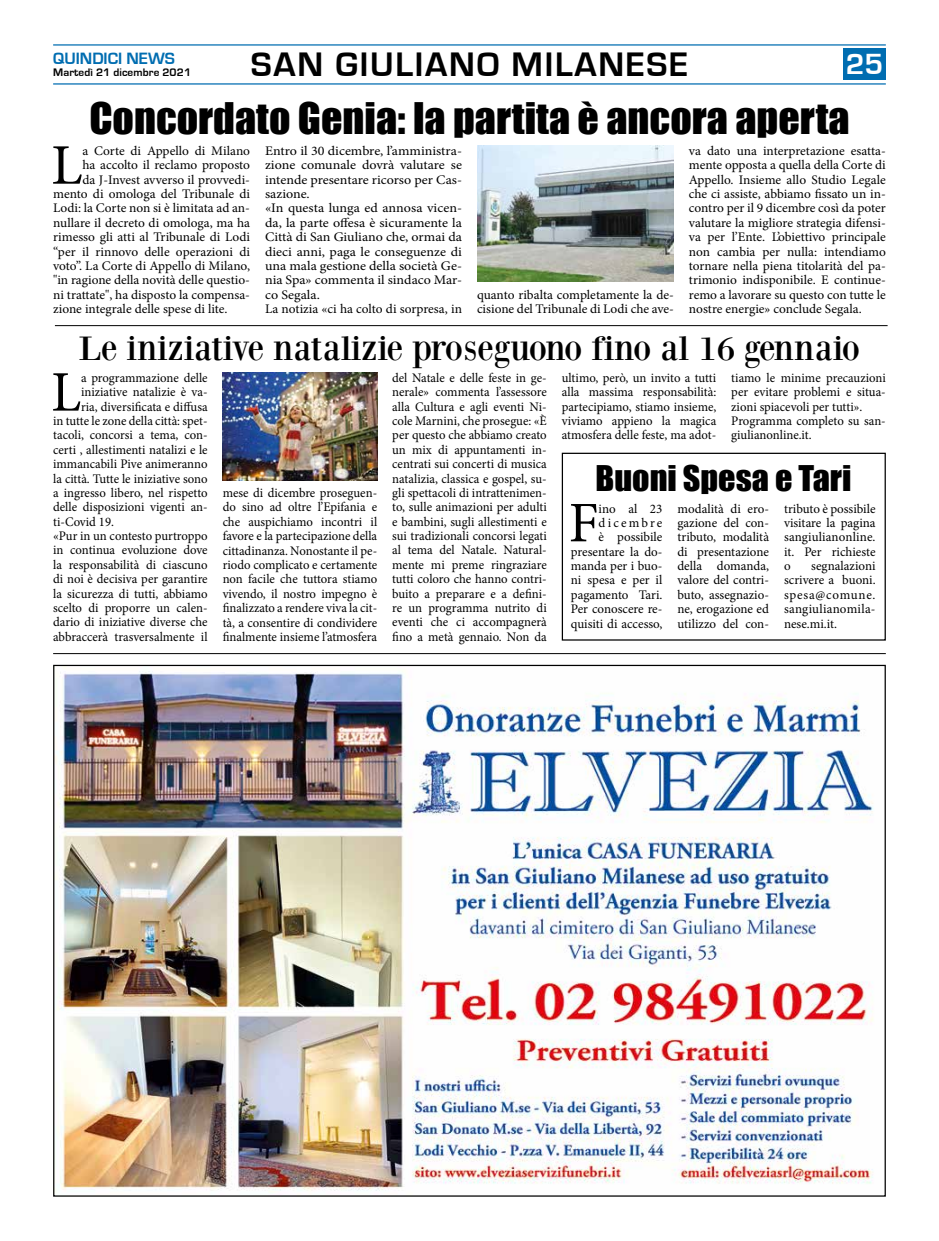
<style>
.page{position:relative;width:939px;height:1241px;background:#fff}
.page>*{position:absolute;margin:0;border:0;box-sizing:border-box;transform-origin:0 0}
.t1{font:57.38px "Minion Pro";color:#000}
.t2{font:40px "Impact";color:#000;scale:1.05 1}
.t3{font:35px "Bodoni XT";color:#000;scale:1.05 1}
.t4{font:700 35px "Eurostile";letter-spacing:.05em;color:#000}
.t5{font:32.5px "Impact";color:#000;scale:1.05 1}
.t6{font:700 30px "Eurostile";color:#fff}
.t7{font:700 16.88px "Eurostile";color:#006db1}
.t8{font:13.12px/14.4px "Minion Pro";color:#000;text-align:justify}
.t9{font:13.12px/14.4px "Minion Pro";color:#000;scale:1.07 1}
.t10{font:700 11.25px "Eurostile";letter-spacing:.01em;color:#000}
</style>
<div class="page">
<div style="left:843px;top:48px;width:43px;height:32px;background:#006db1"></div>
<hr style="left:53px;top:44px;width:833px;height:2px;background:#006db1">
<hr style="left:53px;top:83px;width:833px;height:2px;background:#006db1">
<hr style="left:53px;top:653px;width:833px;height:1px;background:#000">
<hr style="left:55px;top:325px;width:833px;height:1px;background:#000">
<img style="left:55px;top:666px;width:829px;height:526px">
<img style="left:477px;top:145px;width:197px;height:137px">
<div style="left:562px;top:452px;width:324px;height:188px;border:1px solid #000"></div>
<img style="left:223px;top:372px;width:154px;height:108px">
<p class="t7" style="left:53px;top:49px;width:123px">QUINDICI NEWS</p>
<p class="t10" style="left:53px;top:66px;width:139px">Martedì 21 dicembre 2021</p>
<h3 class="t4" style="left:251px;top:46px;width:439px">SAN GIULIANO MILANESE</h3>
<h2 class="t2" style="left:89px;top:88px;width:726px">Concordato Genia: la partita è ancora aperta</h2>
<h3 class="t6" style="left:846px;top:48px;width:39px">25</h3>
<h1 class="t1" style="left:51px;top:127px;width:33px">L</h1>
<p class="t8" style="left:83px;top:144px;width:169px">a Corte di Appello di Milano</p>
<p class="t8" style="left:83px;top:158px;width:169px">ha accolto il reclamo proposto</p>
<p class="t8" style="left:83px;top:172px;width:169px">da J-Invest avverso il provvedi-</p>
<p class="t8" style="left:53px;top:187px;width:198px">mento di omologa del Tribunale di</p>
<p class="t8" style="left:53px;top:201px;width:198px">Lodi: la Corte non si è limitata ad an-</p>
<p class="t8" style="left:53px;top:215px;width:198px">nullare il decreto di omologa, ma ha</p>
<p class="t8" style="left:53px;top:230px;width:198px">rimesso gli atti al Tribunale di Lodi</p>
<p class="t8" style="left:53px;top:244px;width:198px">“per il rinnovo delle operazioni di</p>
<p class="t8" style="left:53px;top:258px;width:198px">voto”. La Corte di Appello di Milano,</p>
<p class="t8" style="left:53px;top:273px;width:198px">"in ragione della novità delle questio-</p>
<p class="t8" style="left:53px;top:287px;width:198px">ni trattate", ha disposto la compensa-</p>
<p class="t8" style="left:53px;top:302px;width:176px">zione integrale delle spese di lite.</p>
<p class="t9" style="left:265px;top:144px;width:186px">Entro il 30 dicembre, l’amministra&shy;zione comunale dovrà valutare se intende presentare ricorso per Cas&shy;sazione.<br>«In questa lunga ed annosa vicen&shy;da, la parte offesa è sicuramente la<br>Città di San Giuliano che, ormai da dieci anni, paga le conseguenze di una mala gestione della società Ge&shy;nia Spa» commenta il sindaco Mar&shy;co Segala.<br>La notizia «ci ha colto di sorpresa, in</p>
<p class="t8" style="left:477px;top:287px;width:198px">quanto ribalta completamente la de&shy;cisione del Tribunale di Lodi che ave-</p>
<p class="t8" style="left:689px;top:144px;width:198px">va dato una interpretazione esatta&shy;mente opposta a quella della Corte di Appello. Insieme allo Studio Legale che ci assiste, abbiamo fissato un in&shy;contro per il 9 dicembre così da poter valutare la migliore strategia difensi&shy;va per l’Ente. L’obiettivo principale non cambia per nulla: intendiamo tornare nella piena titolarità del pa&shy;trimonio indisponibile. E continue&shy;remo a lavorare su questo con tutte le nostre energie» conclude Segala.</p>
<h3 class="t3" style="left:79px;top:327px;width:746px">Le iniziative natalizie proseguono fino al 16 gennaio</h3>
<h1 class="t1" style="left:51px;top:354px;width:31px">L</h1>
<p class="t8" style="left:81px;top:370px;width:128px">a programmazione delle</p>
<p class="t8" style="left:81px;top:385px;width:128px">iniziative natalizie è va-</p>
<p class="t8" style="left:81px;top:399px;width:128px">ria, diversificata e diffusa</p>
<p class="t8" style="left:53px;top:413px;width:156px">in tutte le zone della città: spet-</p>
<p class="t8" style="left:53px;top:428px;width:156px">tacoli, concorsi a tema, con-</p>
<p class="t8" style="left:53px;top:442px;width:156px">certi , allestimenti natalizi e le</p>
<p class="t8" style="left:53px;top:457px;width:156px">immancabili Pive animeranno</p>
<p class="t8" style="left:53px;top:471px;width:156px">la città. Tutte le iniziative sono</p>
<p class="t8" style="left:53px;top:485px;width:156px">a ingresso libero, nel rispetto</p>
<p class="t8" style="left:53px;top:500px;width:156px">delle disposizioni vigenti an-</p>
<p class="t8" style="left:53px;top:514px;width:62px">ti-Covid 19.</p>
<p class="t8" style="left:53px;top:528px;width:156px">«Pur in un contesto purtroppo</p>
<p class="t8" style="left:53px;top:543px;width:156px">in continua evoluzione dove</p>
<p class="t8" style="left:53px;top:557px;width:156px">la responsabilità di ciascuno</p>
<p class="t8" style="left:53px;top:572px;width:156px">di noi è decisiva per garantire</p>
<p class="t8" style="left:53px;top:586px;width:156px">la sicurezza di tutti, abbiamo</p>
<p class="t8" style="left:53px;top:600px;width:156px">scelto di proporre un calen-</p>
<p class="t8" style="left:53px;top:615px;width:156px">dario di iniziative diverse che</p>
<p class="t8" style="left:53px;top:629px;width:156px">abbraccerà trasversalmente il</p>
<p class="t8" style="left:223px;top:485px;width:156px">mese di dicembre proseguen&shy;do sino ad oltre l’Epifania e che auspichiamo incontri il favore e la partecipazione della cittadinanza. Nonostante il pe&shy;riodo complicato e certamente non facile che tuttora stiamo vivendo, il nostro impegno è finalizzato a rendere viva la cit&shy;tà, a consentire di condividere finalmente insieme l’atmosfera</p>
<p class="t8" style="left:392px;top:370px;width:156px">del Natale e delle feste in ge&shy;nerale» commenta l’assessore alla Cultura e agli eventi Ni&shy;cole Marnini, che prosegue: «È per questo che abbiamo creato un mix di appuntamenti in&shy;centrati sui concerti di musica natalizia, classica e gospel, su&shy;gli spettacoli di intrattenimen&shy;to, sulle animazioni per adulti e bambini, sugli allestimenti e sui tradizionali concorsi legati al tema del Natale. Natural&shy;mente mi preme ringraziare tutti coloro che hanno contri&shy;buito a preparare e a defini&shy;re un programma nutrito di eventi che ci accompagnerà fino a metà gennaio. Non da</p>
<p class="t8" style="left:562px;top:370px;width:156px">ultimo, però, un invito a tutti alla massima responsabilità: partecipiamo, stiamo insieme, viviamo appieno la magica atmosfera delle feste, ma adot-</p>
<p class="t8" style="left:731px;top:370px;width:156px;text-align:left">tiamo le minime precauzioni per evitare problemi e situa&shy;zioni spiacevoli per tutti».<br>Programma completo su san&shy;giulianonline.it.</p>
<h3 class="t5" style="left:596px;top:453px;width:245px">Buoni Spesa e Tari</h3>
<p class="t8" style="left:571px;top:501px;width:93px;text-align:right">ino al 23 dicembre<br>è possibile presentare la do&shy;manda per i buo&shy;ni spesa e per il pagamento Tari.<br>Per conoscere re&shy;quisiti di accesso,</p>
<p class="t8" style="left:677px;top:501px;width:93px">modalità di ero&shy;gazione del con&shy;tributo, modalità di presentazione della domanda, valore del contri&shy;buto, assegnazio&shy;ne, erogazione ed utilizzo del con-</p>
<p class="t8" style="left:784px;top:501px;width:93px">tributo è possibile visitare la pagina sangiulianonline. it. Per richieste o</p>
<h1 class="t1" style="left:569px;top:484px;width:32px">F</h1>
<p class="t8" style="left:784px;top:558px;width:93px;text-indent:27px">segnalazioni scrivere a buoni. spesa@comune. sangiulianomila&shy;nese.mi.it.</p>
</div>
